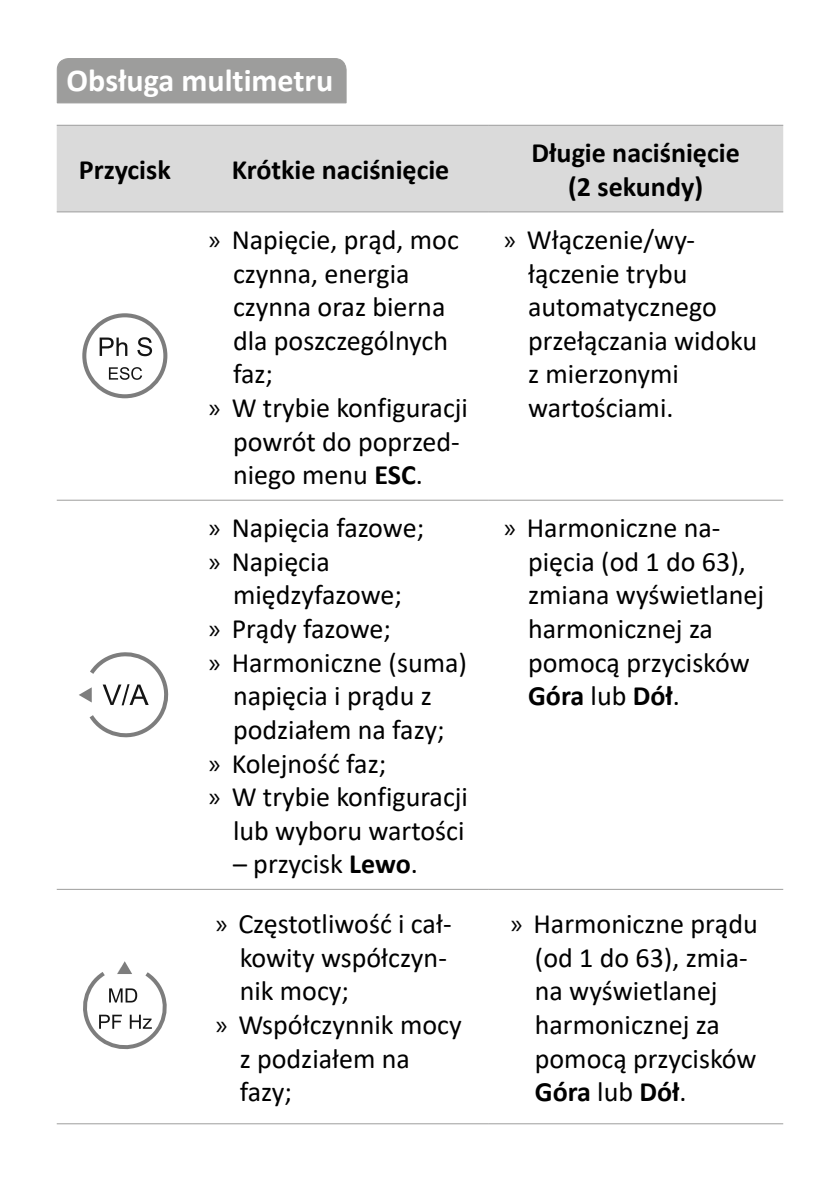
<style>
.page{position:relative;width:840px;height:1191px;background:#fff}
.page>*{position:absolute;margin:0;border:0;box-sizing:border-box;transform-origin:0 0}
.t1{font:700 32px "Calibri";color:#fff}
.t2{font:28px/33.6px "Calibri";color:#000}
.t3{font:700 28px/33.6px "Calibri";color:#000;text-align:center}
.s1{font-family:"Myriad Pro"}
.s2{font-weight:700}
</style>
<div class="page">
<div style="left:56px;top:58px;width:291px;height:46px;background:#9d9d9c"></div>
<div style="left:57px;top:126px;width:725px;height:85px;background:#dadada"></div>
<hr style="left:57px;top:499px;width:136px;height:2px;background:#9d9d9c">
<hr style="left:57px;top:888px;width:136px;height:2px;background:#9d9d9c">
<hr style="left:57px;top:1123px;width:136px;height:1px;background:#9d9d9c">
<hr style="left:193px;top:499px;width:295px;height:2px;background:#9d9d9c">
<hr style="left:488px;top:499px;width:294px;height:2px;background:#9d9d9c">
<hr style="left:57px;top:125px;width:136px;height:1px;background:#9d9d9c">
<hr style="left:193px;top:125px;width:295px;height:1px;background:#9d9d9c">
<hr style="left:488px;top:125px;width:294px;height:1px;background:#9d9d9c">
<hr style="left:57px;top:211px;width:136px;height:2px;background:#9d9d9c">
<hr style="left:193px;top:211px;width:295px;height:2px;background:#9d9d9c">
<hr style="left:488px;top:211px;width:294px;height:2px;background:#9d9d9c">
<hr style="left:193px;top:888px;width:295px;height:2px;background:#9d9d9c">
<hr style="left:193px;top:1123px;width:295px;height:1px;background:#9d9d9c">
<hr style="left:488px;top:888px;width:294px;height:2px;background:#9d9d9c">
<hr style="left:488px;top:1123px;width:294px;height:1px;background:#9d9d9c">
<div style="left:82px;top:313px;width:85px;height:85px;border:4px solid #7d7d7d;border-radius:50%"></div>
<svg style="left:100px;top:337px;width:27px;height:19px"></svg>
<svg style="left:137px;top:337px;width:15px;height:19px"></svg>
<svg style="left:109px;top:367px;width:33px;height:13px"></svg>
<svg style="left:79px;top:652px;width:90px;height:86px"></svg>
<svg style="left:83px;top:961px;width:84px;height:89px"></svg>
<p class="t1" style="left:67px;top:58px;width:268px">Obsługa multimetru</p>
<p class="t3" style="left:79px;top:153px;width:93px">Przycisk</p>
<p class="t3" style="left:231px;top:153px;width:219px">Krótkie naciśnięcie</p>
<p class="t2" style="left:209px;top:222px;width:251px"><span class="s1">»</span> Napięcie, prąd, moc</p>
<p class="t2" style="left:233px;top:256px;width:178px">czynna, energia</p>
<p class="t2" style="left:233px;top:289px;width:214px">czynna oraz bierna</p>
<p class="t2" style="left:233px;top:323px;width:216px">dla poszczególnych</p>
<p class="t2" style="left:233px;top:356px;width:41px">faz;</p>
<p class="t2" style="left:209px;top:390px;width:260px"><span class="s1">»</span> W trybie konfiguracji</p>
<p class="t2" style="left:233px;top:424px;width:228px">powrót do poprzed-</p>
<p class="t2" style="left:233px;top:457px;width:191px">niego menu <span class="s2">ESC</span>.</p>
<p class="t2" style="left:209px;top:510px;width:216px"><span class="s1">»</span> Napięcia fazowe; <span class="s1">»</span> Napięcia</p>
<p class="t2" style="left:233px;top:577px;width:170px">międzyfazowe;</p>
<p class="t2" style="left:209px;top:611px;width:183px"><span class="s1">»</span> Prądy fazowe;</p>
<p class="t2" style="left:209px;top:645px;width:259px"><span class="s1">»</span> Harmoniczne (suma)</p>
<p class="t2" style="left:233px;top:678px;width:200px">napięcia i prądu z</p>
<p class="t2" style="left:233px;top:712px;width:213px">podziałem na fazy;</p>
<p class="t2" style="left:209px;top:745px;width:179px"><span class="s1">»</span> Kolejność faz;</p>
<p class="t2" style="left:209px;top:779px;width:260px"><span class="s1">»</span> W trybie konfiguracji</p>
<p class="t2" style="left:233px;top:813px;width:233px">lub wyboru wartości</p>
<p class="t2" style="left:233px;top:846px;width:186px">– przycisk <span class="s2">Lewo</span>.</p>
<p class="t2" style="left:215px;top:906px;width:237px"><span class="s1">»</span> Częstotliwość i cał-</p>
<p class="t2" style="left:239px;top:940px;width:209px">kowity współczyn-</p>
<p class="t2" style="left:239px;top:973px;width:111px">nik mocy;</p>
<p class="t2" style="left:215px;top:1007px;width:247px"><span class="s1">»</span> Współczynnik mocy</p>
<p class="t2" style="left:239px;top:1040px;width:172px">z podziałem na</p>
<p class="t2" style="left:239px;top:1074px;width:54px">fazy;</p>
<p class="t3" style="left:531px;top:136px;width:209px">Długie naciśnięcie (2 sekundy)</p>
<p class="t2" style="left:528px;top:222px;width:230px;text-indent:-24px"><span class="s1">»</span> Włączenie/wy&shy;łączenie trybu automatycznego przełączania widoku z mierzonymi wartościami.</p>
<p class="t2" style="left:528px;top:510px;width:237px;text-indent:-24px"><span class="s1">»</span> Harmoniczne na&shy;pięcia (od 1 do 63), zmiana wyświetlanej harmonicznej za pomocą przycisków<br><span class="s2">Góra</span> lub <span class="s2">Dół</span>.</p>
<p class="t2" style="left:534px;top:906px;width:224px;text-indent:-24px"><span class="s1">»</span> Harmoniczne prądu (od 1 do 63), zmia&shy;na wyświetlanej harmonicznej za pomocą przycisków<br><span class="s2">Góra</span> lub <span class="s2">Dół</span>.</p>
</div>
